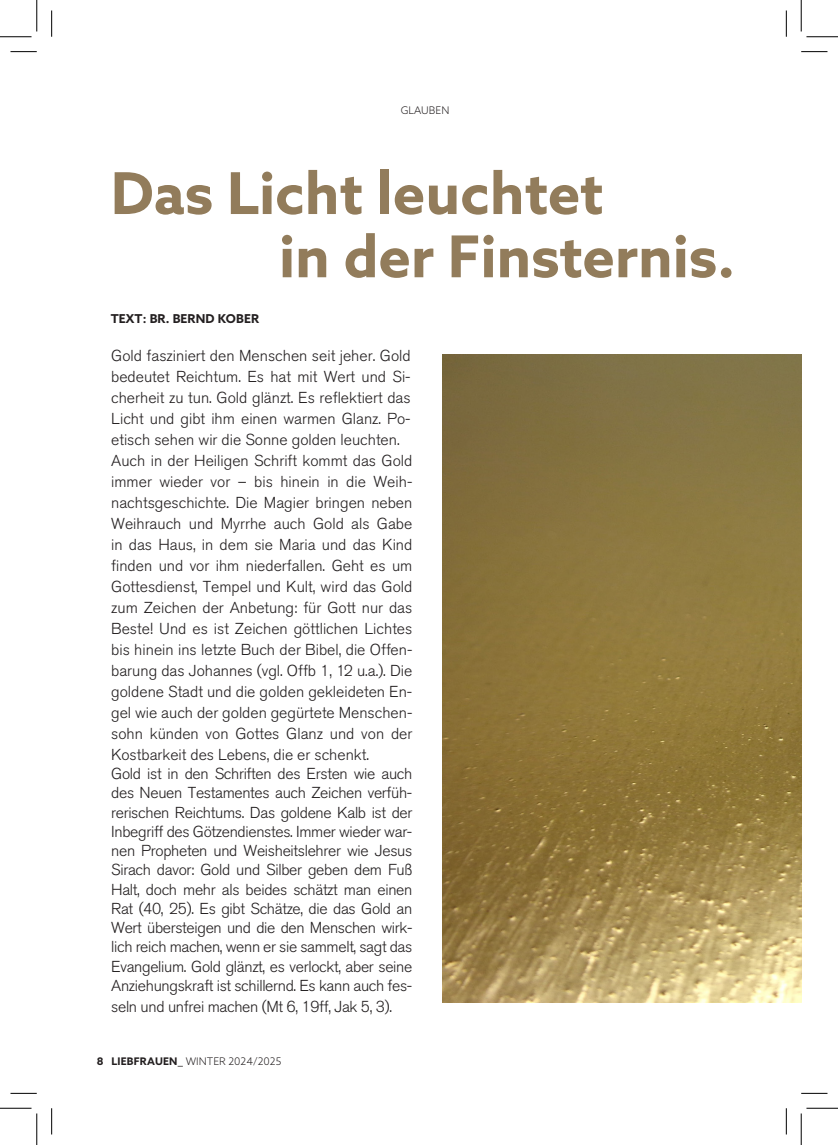
<style>
.page{position:relative;width:838px;height:1145px;background:#fff}
.page>*{position:absolute;margin:0;border:0;box-sizing:border-box;transform-origin:0 0}
.t1{font:700 57.75px/63.2px "Azo Sans";color:#927c5b}
.t2{font:300 15.75px/21px "Akzidenz Grotesk Std";color:#231f20}
.t3{font:300 15.75px "Akzidenz Grotesk Std";letter-spacing:-.02em;color:#231f20}
.t4{font:700 12.25px "Azo Sans";letter-spacing:.01em;color:#231f20}
.t5{font:300 10.5px "Azo Sans";color:#231f20}
.s1{font-weight:700}
</style>
<div class="page">
<img style="left:443px;top:354px;width:358px;height:649px">
<svg style="left:10px;top:51px;width:27px;height:1px"></svg>
<svg style="left:801px;top:51px;width:26px;height:1px"></svg>
<svg style="left:10px;top:1093px;width:27px;height:1px"></svg>
<svg style="left:801px;top:1093px;width:26px;height:1px"></svg>
<svg style="left:51px;top:10px;width:1px;height:27px"></svg>
<svg style="left:51px;top:1108px;width:1px;height:26px"></svg>
<svg style="left:786px;top:10px;width:1px;height:27px"></svg>
<svg style="left:786px;top:1108px;width:1px;height:26px"></svg>
<hr style="left:0;top:36px;width:32px;height:1px;background:#000">
<hr style="left:806px;top:36px;width:31px;height:1px;background:#000">
<hr style="left:0;top:1108px;width:32px;height:1px;background:#000">
<hr style="left:806px;top:1108px;width:31px;height:1px;background:#000">
<hr style="left:36px;top:0;width:1px;height:31px;background:#000">
<hr style="left:36px;top:1113px;width:1px;height:32px;background:#000">
<hr style="left:800px;top:0;width:1px;height:31px;background:#000">
<hr style="left:800px;top:1113px;width:1px;height:32px;background:#000">
<p class="t5" style="left:401px;top:104px;width:50px">GLAUBEN</p>
<h1 class="t1" style="left:279px;top:161px;width:457px;text-indent:-168px">Das Licht leuchtet<br>in der Finsternis.</h1>
<p class="t4" style="left:111px;top:310px;width:150px">TEXT: BR. BERND KOBER</p>
<p class="t2" style="left:111px;top:345px;width:302px">Gold fasziniert den Menschen seit jeher. Gold bedeutet Reichtum. Es hat mit Wert und Si&shy;cherheit zu tun. Gold glänzt. Es reflektiert das Licht und gibt ihm einen warmen Glanz. Po&shy;etisch sehen wir die Sonne golden leuchten.<br>Auch in der Heiligen Schrift kommt das Gold immer wieder vor – bis hinein in die Weih&shy;nachtsgeschichte. Die Magier bringen neben Weihrauch und Myrrhe auch Gold als Gabe in das Haus, in dem sie Maria und das Kind finden und vor ihm niederfallen. Geht es um Gottesdienst, Tempel und Kult, wird das Gold zum Zeichen der Anbetung: für Gott nur das Beste! Und es ist Zeichen göttlichen Lichtes bis hinein ins letzte Buch der Bibel, die Offen&shy;barung das Johannes (vgl. Offb 1, 12 u.a.). Die goldene Stadt und die golden gekleideten En&shy;gel wie auch der golden gegürtete Menschen&shy;sohn künden von Gottes Glanz und von der Kostbarkeit des Lebens, die er schenkt.</p>
<p class="t2" style="left:111px;top:764px;width:302px;line-height:19.2px;text-align:justify">Gold ist in den Schriften des Ersten wie auch des Neuen Testamentes auch Zeichen verfüh&shy;rerischen Reichtums. Das goldene Kalb ist der Inbegriff des Götzendienstes. Immer wieder war&shy;nen Propheten und Weisheitslehrer wie Jesus Sirach davor: Gold und Silber geben dem Fuß Halt, doch mehr als beides schätzt man einen Rat (40, 25). Es gibt Schätze, die das Gold an Wert übersteigen und die den Menschen wirk&shy;lich reich machen, wenn er sie sammelt, sagt das Evangelium. Gold glänzt, es verlockt, aber seine Anziehungskraft ist schillernd. Es kann auch fes-</p>
<p class="t3" style="left:111px;top:998px;width:282px">seln und unfrei machen (Mt 6, 19ff, Jak 5, 3).</p>
<p class="t5" style="left:97px;top:1054px;width:186px"><span class="s1">8 LIEBFRAUEN_</span> WINTER 2024/2025</p>
</div>
